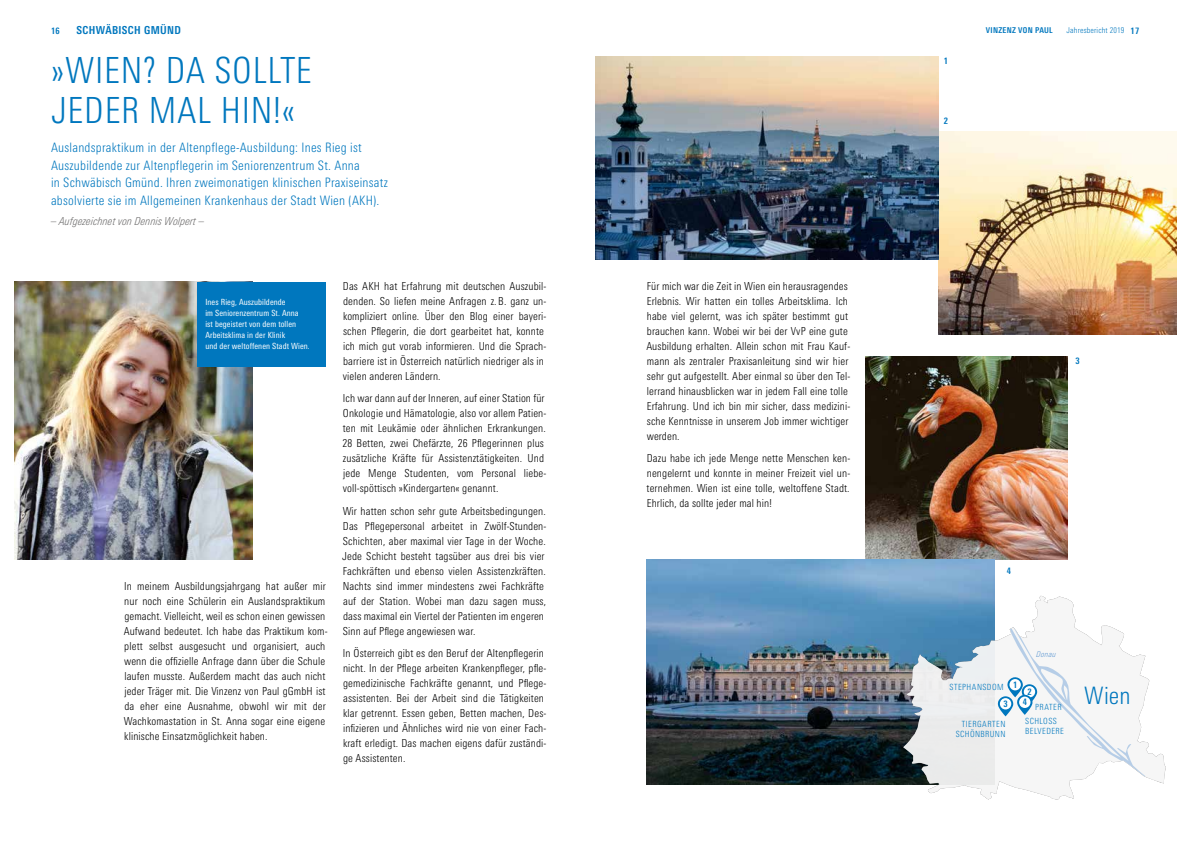
<style>
.page{position:relative;width:1191px;height:842px;background:#fff}
.page>*{position:absolute;margin:0;border:0;box-sizing:border-box;transform-origin:0 0}
.t1{font:300 condensed 36px/40px "Linotype Univers";letter-spacing:.02em;color:#0077be}
.t2{font:300 condensed 24px "Linotype Univers";color:#0077be}
.t3{font:300 condensed 13px/17.5px "Linotype Univers";letter-spacing:.02em;color:#0077be}
.t4{font:300 condensed 11px/15px "Linotype Univers";letter-spacing:.01em;color:#000}
.t5{font:italic 300 condensed 11px "Linotype Univers";letter-spacing:.01em;color:#706f6f}
.t6{font:700 condensed 11px "Linotype Univers";letter-spacing:.035em;color:#0077be}
.t7{font:700 condensed 9px "Linotype Univers";color:#0077be}
.t8{font:condensed 8.5px/11px "Linotype Univers";letter-spacing:.01em;color:#fff}
.t9{font:300 condensed 8.5px/10px "Linotype Univers";letter-spacing:.05em;color:#0077be;text-align:right}
.t10{font:300 condensed 8px "Linotype Univers";letter-spacing:.02em;color:#0077be}
.t11{font:700 condensed 8px "Linotype Univers";letter-spacing:.035em;color:#0077be}
.t12{font:italic 300 condensed 8px "Linotype Univers";letter-spacing:.03em;color:#639bd3}
.s1{font-weight:700;font-size:9px}
</style>
<div class="page">
<img style="left:865px;top:357px;width:202px;height:203px">
<img style="left:938px;top:132px;width:238px;height:203px">
<img style="left:595px;top:57px;width:343px;height:203px">
<img style="left:646px;top:560px;width:348px;height:224px">
<img style="left:14px;top:282px;width:239px;height:278px">
<div style="left:197px;top:282px;width:129px;height:84px;background:#0077be"></div>
<svg style="left:903px;top:596px;width:262px;height:204px"></svg>
<svg style="left:997px;top:619px;width:44px;height:159px"></svg>
<div style="left:1000px;top:698px;width:11px;height:11px;background:#fff;border-radius:50%"></div>
<p class="t6" style="left:77px;top:24px;width:106px">SCHWÄBISCH GMÜND</p>
<p class="t7" style="left:51px;top:25px;width:10px">16</p>
<p class="t11" style="left:986px;top:25px;width:68px">VINZENZ VON PAUL</p>
<p class="t10" style="left:1066px;top:25px;width:74px">Jahresbericht 2019 <span class="s1">17</span></p>
<h1 class="t1" style="left:51px;top:50px;width:262px">»WIEN? DA SOLLTE<br>JEDER MAL HIN!«</h1>
<p class="t3" style="left:51px;top:139px;width:338px">Auslandspraktikum in der Altenpflege-Ausbildung: Ines Rieg ist Auszubildende zur Altenpflegerin im Seniorenzentrum St. Anna<br>in Schwäbisch Gmünd. Ihren zweimonatigen klinischen Praxiseinsatz absolvierte sie im Allgemeinen Krankenhaus der Stadt Wien (AKH).</p>
<p class="t5" style="left:51px;top:215px;width:155px">– Aufgezeichnet von Dennis Wolpert –</p>
<p class="t8" style="left:205px;top:297px;width:106px">Ines Rieg, Auszubildende<br>im Seniorenzentrum St. Anna<br>ist begeistert von dem tollen<br>Arbeitsklima in der Klinik<br>und der weltoffenen Stadt Wien.</p>
<p class="t4" style="left:124px;top:578px;width:205px">In meinem Ausbildungsjahrgang hat außer mir nur noch eine Schülerin ein Auslandspraktikum gemacht. Vielleicht, weil es schon einen gewissen Aufwand bedeutet. Ich habe das Praktikum kom&shy;plett selbst ausgesucht und organisiert, auch wenn die offizielle Anfrage dann über die Schule laufen musste. Außerdem macht das auch nicht jeder Träger mit. Die Vinzenz von Paul gGmbH ist da eher eine Ausnahme, obwohl wir mit der Wachkomastation in St. Anna sogar eine eigene klinische Einsatzmöglichkeit haben.</p>
<p class="t4" style="left:343px;top:278px;width:205px">Das AKH hat Erfahrung mit deutschen Auszubil&shy;denden. So liefen meine Anfragen z. B. ganz un&shy;kompliziert online. Über den Blog einer bayeri&shy;schen Pflegerin, die dort gearbeitet hat, konnte ich mich gut vorab informieren. Und die Sprach&shy;barriere ist in Österreich natürlich niedriger als in vielen anderen Ländern.</p>
<p class="t4" style="left:342px;top:391px;width:205px">Ich war dann auf der Inneren, auf einer Station für Onkologie und Hämatologie, also vor allem Patien&shy;ten mit Leukämie oder ähnlichen Erkrankungen.<br>28 Betten, zwei Chefärzte, 26 Pflegerinnen plus zusätzliche Kräfte für Assistenztätigkeiten. Und jede Menge Studenten, vom Personal liebe&shy;voll-spöttisch »Kindergarten« genannt.</p>
<p class="t4" style="left:342px;top:503px;width:206px">Wir hatten schon sehr gute Arbeitsbedingungen.<br>Das Pflegepersonal arbeitet in Zwölf-Stunden-Schichten, aber maximal vier Tage in der Woche.<br>Jede Schicht besteht tagsüber aus drei bis vier Fachkräften und ebenso vielen Assistenzkräften.<br>Nachts sind immer mindestens zwei Fachkräfte auf der Station. Wobei man dazu sagen muss, dass maximal ein Viertel der Patienten im engeren Sinn auf Pflege angewiesen war.</p>
<p class="t4" style="left:343px;top:646px;width:205px">In Österreich gibt es den Beruf der Altenpflegerin nicht. In der Pflege arbeiten Krankenpfleger, pfle&shy;gemedizinische Fachkräfte genannt, und Pflege&shy;assistenten. Bei der Arbeit sind die Tätigkeiten klar getrennt. Essen geben, Betten machen, Des&shy;infizieren und Ähnliches wird nie von einer Fach&shy;kraft erledigt. Das machen eigens dafür zuständi&shy;ge Assistenten.</p>
<p class="t4" style="left:646px;top:278px;width:205px">Für mich war die Zeit in Wien ein herausragendes Erlebnis. Wir hatten ein tolles Arbeitsklima. Ich habe viel gelernt, was ich später bestimmt gut brauchen kann. Wobei wir bei der VvP eine gute Ausbildung erhalten. Allein schon mit Frau Kauf&shy;mann als zentraler Praxisanleitung sind wir hier sehr gut aufgestellt. Aber einmal so über den Tel&shy;lerrand hinausblicken war in jedem Fall eine tolle Erfahrung. Und ich bin mir sicher, dass medizini&shy;sche Kenntnisse in unserem Job immer wichtiger werden.</p>
<p class="t4" style="left:646px;top:451px;width:205px;text-align:justify">Dazu habe ich jede Menge nette Menschen ken&shy;nengelernt und konnte in meiner Freizeit viel un&shy;ternehmen. Wien ist eine tolle, weltoffene Stadt.<br>Ehrlich, da sollte jeder mal hin!</p>
<p class="t7" style="left:944px;top:56px;width:6px">1</p>
<p class="t7" style="left:944px;top:115px;width:6px">2</p>
<p class="t7" style="left:1075px;top:355px;width:6px">3</p>
<p class="t7" style="left:1006px;top:565px;width:6px">4</p>
<p class="t9" style="left:949px;top:682px;width:56px">STEPHANSDOM</p>
<p class="t7" style="left:1013px;top:679px;width:6px">1</p>
<p class="t12" style="left:1036px;top:650px;width:21px">Donau</p>
<p class="t7" style="left:1027px;top:686px;width:6px">2</p>
<p class="t7" style="left:1003px;top:698px;width:6px">3</p>
<p class="t7" style="left:1022px;top:697px;width:6px">4</p>
<p class="t9" style="left:955px;top:718px;width:51px">TIERGARTEN<br>SCHÖNBRUNN</p>
<p class="t9" style="left:1025px;top:716px;width:40px;text-align:left">SCHLOSS<br>BELVEDERE</p>
<p class="t9" style="left:1035px;top:702px;width:28px">PRATER</p>
<h2 class="t2" style="left:1084px;top:682px;width:48px">Wien</h2>
</div>
